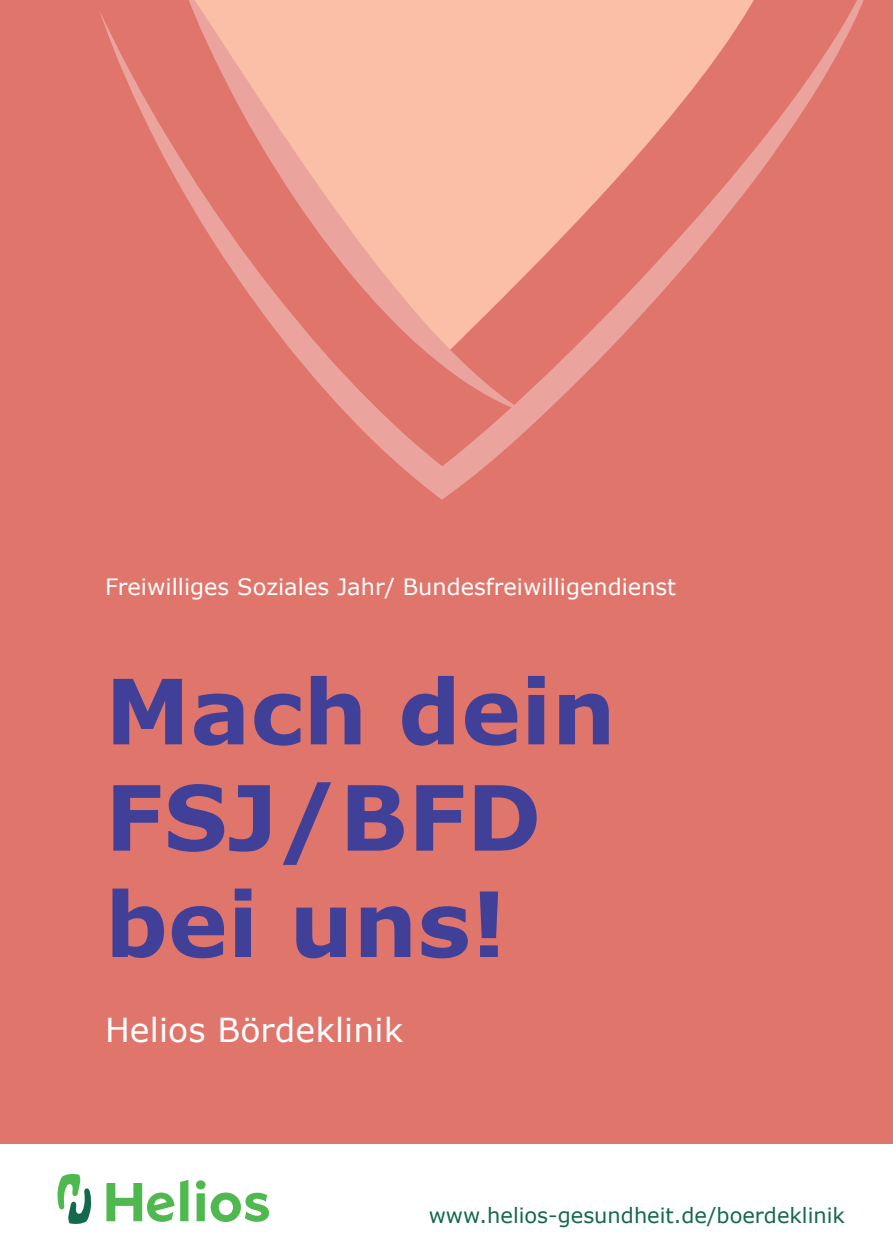
<style>
.page{position:relative;width:893px;height:1259px;background:#e0756b}
.page>*{position:absolute;margin:0;border:0;box-sizing:border-box;transform-origin:0 0}
.t1{font:700 90px/106.2px "Verdana";color:#414099}
.t2{font:33px "Verdana";letter-spacing:.005em;color:#fff}
.t3{font:22.5px "Verdana";color:#fff}
.t4{font:21px "Verdana";color:#13684d}
</style>
<div class="page">
<svg style="left:100px;top:0;width:764px;height:500px"></svg>
<svg style="left:181px;top:0;width:345px;height:413px"></svg>
<div style="left:0;top:1144px;width:893px;height:115px;background:#fff"></div>
<svg style="left:196px;top:1180px;width:9px;height:41px"></svg>
<svg style="left:211px;top:1192px;width:58px;height:30px"></svg>
<svg style="left:106px;top:1180px;width:82px;height:41px"></svg>
<svg style="left:57px;top:1174px;width:34px;height:50px"></svg>
<p class="t3" style="left:105px;top:572px;width:573px">Freiwilliges Soziales Jahr/ Bundesfreiwilligendienst</p>
<h1 class="t1" style="left:105px;top:656px;width:512px">Mach dein<br>FSJ/BFD bei uns!</h1>
<h2 class="t2" style="left:105px;top:1007px;width:300px">Helios Bördeklinik</h2>
<p class="t4" style="left:429px;top:1200px;width:418px">www.helios-gesundheit.de/boerdeklinik</p>
</div>
